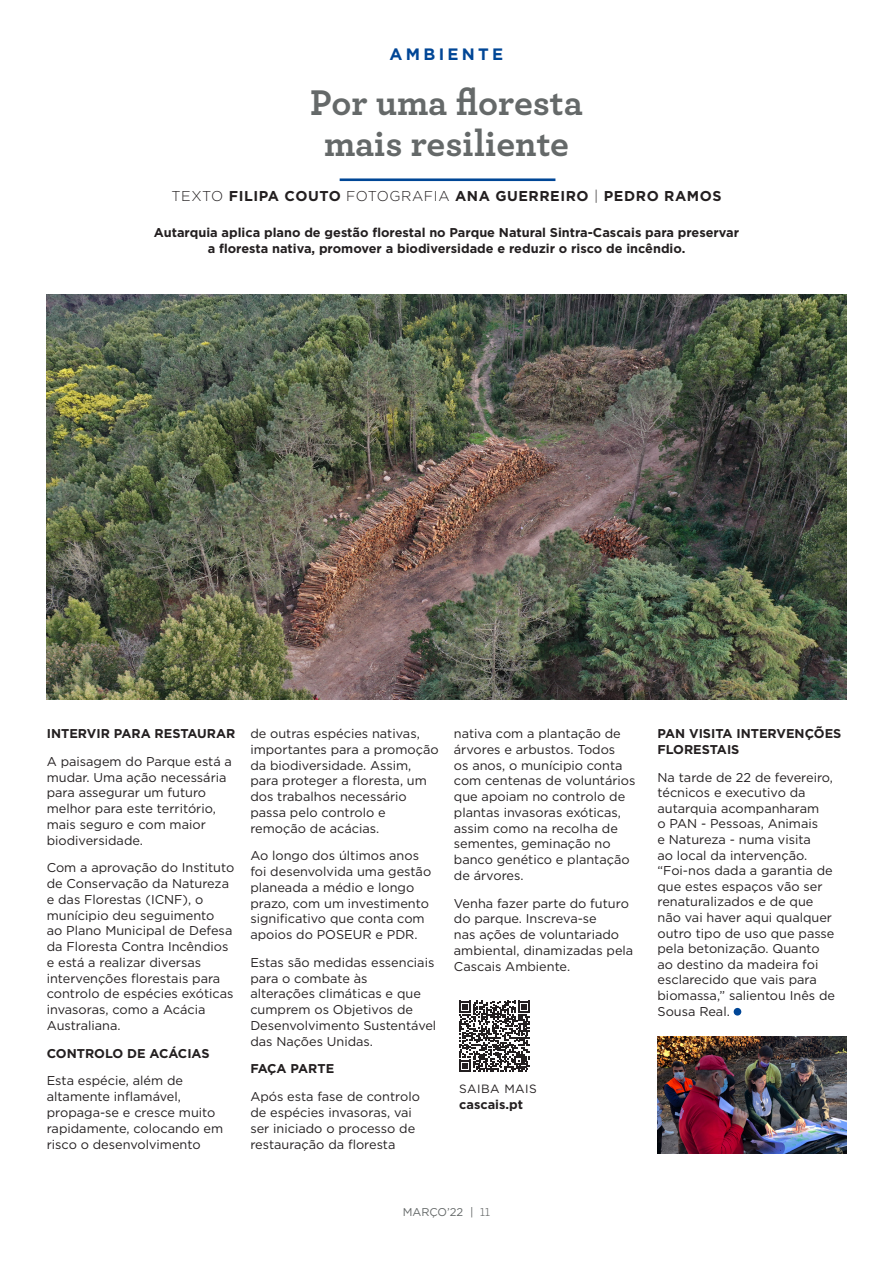
<style>
.page{position:relative;width:893px;height:1263px;background:#fff}
.page>*{position:absolute;margin:0;border:0;box-sizing:border-box;transform-origin:0 0}
._00_Titulo{font:700 37.5px/40.5px "Archer";color:#656969;text-align:center}
._00_Tema{font:700 16.5px "Gotham";letter-spacing:.2em;color:#004696}
._00_Nome_Jornalista{font:700 14.25px "Gotham";letter-spacing:.04em;color:#231f20}
.t1{font:12.75px/15.8px "Gotham";color:#231f20}
._00_Entrada{font:700 12.75px/15.8px "Gotham";color:#231f20;text-align:center}
.t2{font:12px "Gotham";letter-spacing:.04em;color:#231f20}
.t3{font:11.25px "Gotham";color:#656969}
.s1{font-weight:300}
.s2{font-family:"Archer";font-size:12px}
</style>
<div class="page">
<div style="left:734px;top:1008px;width:7px;height:7px;background:#004696;border-radius:50%"></div>
<img style="left:657px;top:1036px;width:189px;height:117px">
<svg style="left:459px;top:1001px;width:71px;height:71px"></svg>
<img style="left:47px;top:294px;width:799px;height:405px">
<hr style="left:340px;top:178px;width:215px;height:3px;background:#004696">
<p class="_00_Tema" style="left:390px;top:43px;width:115px">AMBIENTE</p>
<p class="_00_Titulo" style="left:310px;top:80px;width:274px">Por uma floresta mais resiliente</p>
<p class="_00_Nome_Jornalista" style="left:171px;top:187px;width:552px"><span class="s1">TEXTO</span> FILIPA COUTO <span class="s1">FOTOGRAFIA</span> ANA GUERREIRO <span class="s1">|</span> PEDRO RAMOS</p>
<p class="_00_Entrada" style="left:154px;top:224px;width:587px">Autarquia aplica plano de gestão florestal no Parque Natural Sintra-Cascais para preservar a floresta nativa, promover a biodiversidade e reduzir o risco de incêndio.</p>
<p class="_00_Entrada" style="left:47px;top:726px;width:190px">INTERVIR PARA RESTAURAR</p>
<p class="t1" style="left:47px;top:753px;width:187px">A paisagem do Parque está a mudar. Uma ação necessária para assegurar um futuro melhor para este território, mais seguro e com maior biodiversidade.</p>
<p class="t1" style="left:47px;top:860px;width:189px">Com a aprovação do Instituto de Conservação da Natureza e das Florestas (ICNF), o munícipio deu seguimento<br>ao Plano Municipal de Defesa da Floresta Contra Incêndios e está a realizar diversas intervenções florestais para controlo de espécies exóticas invasoras, como a Acácia<br>Australiana.</p>
<p class="_00_Entrada" style="left:47px;top:1045px;width:164px">CONTROLO DE ACÁCIAS</p>
<p class="t1" style="left:47px;top:1073px;width:178px">Esta espécie, além de altamente inflamável, propaga-se e cresce muito rapidamente, colocando em risco o desenvolvimento</p>
<p class="t1" style="left:250px;top:725px;width:190px">de outras espécies nativas, importantes para a promoção da biodiversidade. Assim, para proteger a floresta, um dos trabalhos necessário passa pelo controlo e remoção de acácias.</p>
<p class="t1" style="left:250px;top:848px;width:182px">Ao longo dos últimos anos foi desenvolvida uma gestão planeada a médio e longo prazo, com um investimento significativo que conta com apoios do POSEUR e PDR.</p>
<p class="t1" style="left:250px;top:954px;width:187px">Estas são medidas essenciais para o combate às<br>alterações climáticas e que cumprem os Objetivos de<br>Desenvolvimento Sustentável das Nações Unidas.</p>
<p class="_00_Entrada" style="left:250px;top:1061px;width:85px">FAÇA PARTE</p>
<p class="t1" style="left:250px;top:1088px;width:171px">Após esta fase de controlo de espécies invasoras, vai ser iniciado o processo de restauração da floresta</p>
<p class="t1" style="left:454px;top:725px;width:183px">nativa com a plantação de árvores e arbustos. Todos<br>os anos, o munícipio conta com centenas de voluntários que apoiam no controlo de plantas invasoras exóticas, assim como na recolha de sementes, geminação no banco genético e plantação de árvores.</p>
<p class="t1" style="left:454px;top:895px;width:181px">Venha fazer parte do futuro do parque. Inscreva-se<br>nas ações de voluntariado ambiental, dinamizadas pela<br>Cascais Ambiente.</p>
<p class="t2" style="left:459px;top:1081px;width:79px">SAIBA MAIS</p>
<p class="_00_Entrada" style="left:459px;top:1096px;width:65px">cascais.pt</p>
<p class="t3" style="left:403px;top:1205px;width:89px">MARÇO’22 | <span class="s2">11</span></p>
<p class="_00_Entrada" style="left:657px;top:726px;width:185px;text-align:left">PAN VISITA INTERVENÇÕES<br>FLORESTAIS</p>
<p class="t1" style="left:657px;top:769px;width:179px">Na tarde de 22 de fevereiro, técnicos e executivo da autarquia acompanharam<br>o PAN - Pessoas, Animais<br>e Natureza - numa visita<br>ao local da intervenção. “Foi-nos dada a garantia de que estes espaços vão ser renaturalizados e de que não vai haver aqui qualquer outro tipo de uso que passe pela betonização. Quanto ao destino da madeira foi esclarecido que vais para biomassa,” salientou Inês de<br>Sousa Real.</p>
</div>
